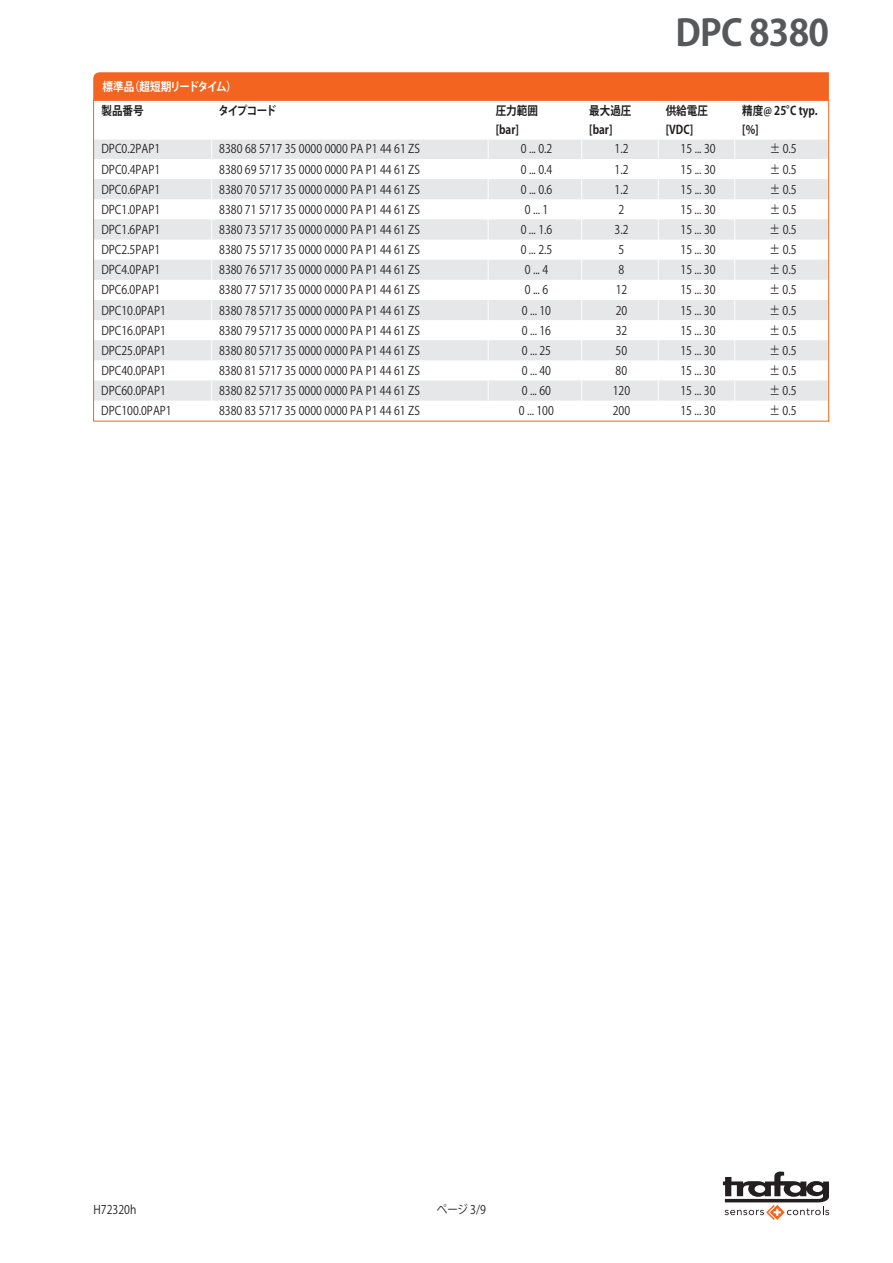
<style>
.page{position:relative;width:893px;height:1263px;background:#fff}
.page>*{position:absolute;margin:0;border:0;box-sizing:border-box;transform-origin:0 0}
.t1{font:700 36px "Koz Go Pro";letter-spacing:-.02em;color:#57585a}
.t2{font:12px "Koz Go Pro";color:#231f20;scale:.88 1}
.t3{font:700 12px/18.8px "Koz Go Pro";color:#231f20;scale:.88 1}
.t4{font:700 12px "Koz Go Pro";letter-spacing:-.11em;color:#fff;scale:.88 1}
</style>
<div class="page">
<svg style="left:723px;top:1171px;width:106px;height:49px"></svg>
<svg style="left:95px;top:140px;width:732px;height:261px;fill:#e6e7e9"></svg>
<svg style="left:211px;top:140px;width:1px;height:261px"></svg>
<svg style="left:488px;top:140px;width:1px;height:261px"></svg>
<svg style="left:581px;top:140px;width:1px;height:261px"></svg>
<svg style="left:658px;top:140px;width:1px;height:261px"></svg>
<svg style="left:734px;top:140px;width:1px;height:261px"></svg>
<div style="left:93px;top:72px;width:736px;height:28px;background:#f36421"></div>
<p class="t4" style="left:103px;top:79px;width:154px">標準品（超短期リードタイム）</p>
<h1 class="t1" style="left:675px;top:10px;width:155px">DPC 8380</h1>
<p class="t3" style="left:101px;top:102px;width:49px">製品番号</p>
<p class="t3" style="left:219px;top:102px;width:67px">タイプコード</p>
<p class="t3" style="left:496px;top:102px;width:50px">圧力範囲[bar]</p>
<p class="t3" style="left:589px;top:102px;width:50px">最大過圧[bar]</p>
<p class="t3" style="left:666px;top:102px;width:50px">供給電圧[VDC]</p>
<p class="t3" style="left:742px;top:102px;width:87px">精度@ 25°C typ. [%]</p>
<p class="t2" style="left:101px;top:141px;width:68px">DPC0.2PAP1</p>
<p class="t2" style="left:219px;top:141px;width:230px">8380 68 5717 35 0000 0000 PA P1 44 61 ZS</p>
<p class="t2" style="left:521px;top:141px;width:37px">0 ... 0.2</p>
<p class="t2" style="left:615px;top:141px;width:17px">1.2</p>
<p class="t2" style="left:681px;top:141px;width:41px">15 ... 30</p>
<p class="t2" style="left:770px;top:141px;width:32px">± 0.5</p>
<p class="t2" style="left:101px;top:161px;width:68px">DPC0.4PAP1</p>
<p class="t2" style="left:219px;top:161px;width:230px">8380 69 5717 35 0000 0000 PA P1 44 61 ZS</p>
<p class="t2" style="left:521px;top:161px;width:37px">0 ... 0.4</p>
<p class="t2" style="left:615px;top:161px;width:17px">1.2</p>
<p class="t2" style="left:681px;top:161px;width:41px">15 ... 30</p>
<p class="t2" style="left:770px;top:161px;width:32px">± 0.5</p>
<p class="t2" style="left:101px;top:182px;width:68px">DPC0.6PAP1</p>
<p class="t2" style="left:219px;top:182px;width:230px">8380 70 5717 35 0000 0000 PA P1 44 61 ZS</p>
<p class="t2" style="left:521px;top:182px;width:37px">0 ... 0.6</p>
<p class="t2" style="left:615px;top:182px;width:17px">1.2</p>
<p class="t2" style="left:681px;top:182px;width:41px">15 ... 30</p>
<p class="t2" style="left:770px;top:182px;width:32px">± 0.5</p>
<p class="t2" style="left:101px;top:202px;width:68px">DPC1.0PAP1</p>
<p class="t2" style="left:219px;top:202px;width:230px">8380 71 5717 35 0000 0000 PA P1 44 61 ZS</p>
<p class="t2" style="left:525px;top:202px;width:28px">0 ... 1</p>
<p class="t2" style="left:619px;top:202px;width:8px">2</p>
<p class="t2" style="left:680px;top:202px;width:41px">15 ... 30</p>
<p class="t2" style="left:770px;top:202px;width:32px">± 0.5</p>
<p class="t2" style="left:101px;top:222px;width:68px">DPC1.6PAP1</p>
<p class="t2" style="left:219px;top:222px;width:230px">8380 73 5717 35 0000 0000 PA P1 44 61 ZS</p>
<p class="t2" style="left:521px;top:222px;width:37px">0 ... 1.6</p>
<p class="t2" style="left:615px;top:222px;width:17px">3.2</p>
<p class="t2" style="left:680px;top:222px;width:41px">15 ... 30</p>
<p class="t2" style="left:770px;top:222px;width:32px">± 0.5</p>
<p class="t2" style="left:101px;top:242px;width:68px">DPC2.5PAP1</p>
<p class="t2" style="left:219px;top:242px;width:230px">8380 75 5717 35 0000 0000 PA P1 44 61 ZS</p>
<p class="t2" style="left:521px;top:242px;width:37px">0 ... 2.5</p>
<p class="t2" style="left:619px;top:242px;width:8px">5</p>
<p class="t2" style="left:680px;top:242px;width:41px">15 ... 30</p>
<p class="t2" style="left:770px;top:242px;width:32px">± 0.5</p>
<p class="t2" style="left:101px;top:262px;width:68px">DPC4.0PAP1</p>
<p class="t2" style="left:219px;top:262px;width:230px">8380 76 5717 35 0000 0000 PA P1 44 61 ZS</p>
<p class="t2" style="left:525px;top:262px;width:28px">0 ... 4</p>
<p class="t2" style="left:619px;top:262px;width:8px">8</p>
<p class="t2" style="left:680px;top:262px;width:41px">15 ... 30</p>
<p class="t2" style="left:770px;top:262px;width:32px">± 0.5</p>
<p class="t2" style="left:101px;top:282px;width:68px">DPC6.0PAP1</p>
<p class="t2" style="left:219px;top:282px;width:230px">8380 77 5717 35 0000 0000 PA P1 44 61 ZS</p>
<p class="t2" style="left:525px;top:282px;width:28px">0 ... 6</p>
<p class="t2" style="left:616px;top:282px;width:15px">12</p>
<p class="t2" style="left:680px;top:282px;width:41px">15 ... 30</p>
<p class="t2" style="left:770px;top:282px;width:32px">± 0.5</p>
<p class="t2" style="left:101px;top:302px;width:75px">DPC10.0PAP1</p>
<p class="t2" style="left:219px;top:302px;width:230px">8380 78 5717 35 0000 0000 PA P1 44 61 ZS</p>
<p class="t2" style="left:522px;top:302px;width:35px">0 ... 10</p>
<p class="t2" style="left:616px;top:302px;width:15px">20</p>
<p class="t2" style="left:680px;top:302px;width:41px">15 ... 30</p>
<p class="t2" style="left:770px;top:302px;width:32px">± 0.5</p>
<p class="t2" style="left:101px;top:323px;width:75px">DPC16.0PAP1</p>
<p class="t2" style="left:219px;top:323px;width:230px">8380 79 5717 35 0000 0000 PA P1 44 61 ZS</p>
<p class="t2" style="left:522px;top:323px;width:35px">0 ... 16</p>
<p class="t2" style="left:616px;top:323px;width:15px">32</p>
<p class="t2" style="left:680px;top:323px;width:41px">15 ... 30</p>
<p class="t2" style="left:770px;top:323px;width:32px">± 0.5</p>
<p class="t2" style="left:101px;top:343px;width:75px">DPC25.0PAP1</p>
<p class="t2" style="left:219px;top:343px;width:230px">8380 80 5717 35 0000 0000 PA P1 44 61 ZS</p>
<p class="t2" style="left:522px;top:343px;width:35px">0 ... 25</p>
<p class="t2" style="left:616px;top:343px;width:15px">50</p>
<p class="t2" style="left:680px;top:343px;width:41px">15 ... 30</p>
<p class="t2" style="left:770px;top:343px;width:32px">± 0.5</p>
<p class="t2" style="left:101px;top:363px;width:75px">DPC40.0PAP1</p>
<p class="t2" style="left:219px;top:363px;width:230px">8380 81 5717 35 0000 0000 PA P1 44 61 ZS</p>
<p class="t2" style="left:522px;top:363px;width:35px">0 ... 40</p>
<p class="t2" style="left:616px;top:363px;width:15px">80</p>
<p class="t2" style="left:680px;top:363px;width:41px">15 ... 30</p>
<p class="t2" style="left:770px;top:363px;width:32px">± 0.5</p>
<p class="t2" style="left:101px;top:383px;width:75px">DPC60.0PAP1</p>
<p class="t2" style="left:219px;top:383px;width:230px">8380 82 5717 35 0000 0000 PA P1 44 61 ZS</p>
<p class="t2" style="left:522px;top:383px;width:35px">0 ... 60</p>
<p class="t2" style="left:613px;top:383px;width:21px">120</p>
<p class="t2" style="left:680px;top:383px;width:41px">15 ... 30</p>
<p class="t2" style="left:769px;top:383px;width:32px">± 0.5</p>
<p class="t2" style="left:101px;top:403px;width:82px">DPC100.0PAP1</p>
<p class="t2" style="left:219px;top:403px;width:230px">8380 83 5717 35 0000 0000 PA P1 44 61 ZS</p>
<p class="t2" style="left:519px;top:403px;width:41px">0 ... 100</p>
<p class="t2" style="left:613px;top:403px;width:21px">200</p>
<p class="t2" style="left:680px;top:403px;width:41px">15 ... 30</p>
<p class="t2" style="left:769px;top:403px;width:32px">± 0.5</p>
<p class="t2" style="left:94px;top:1201px;width:50px">H72320h</p>
<p class="t2" style="left:437px;top:1202px;width:57px">ページ 3/9</p>
</div>
